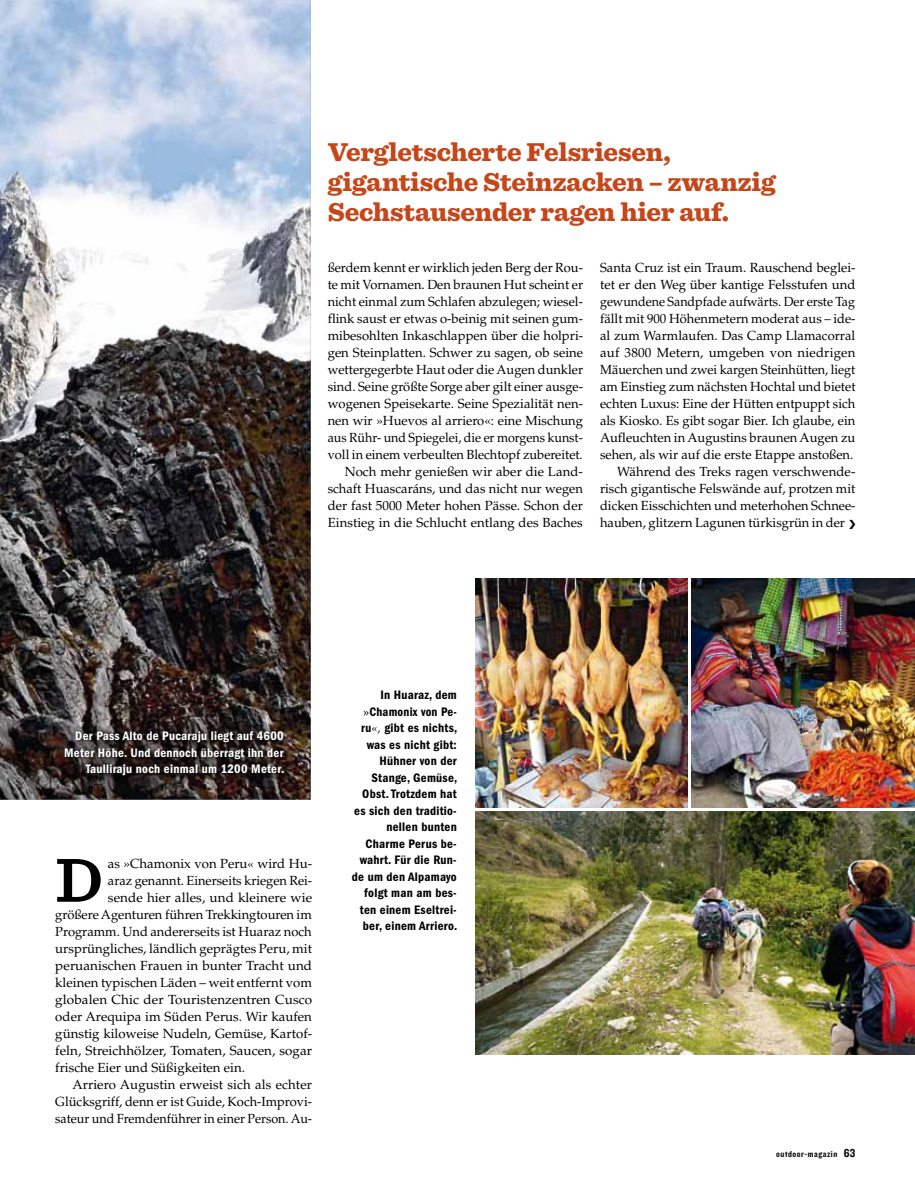
<style>
.page{position:relative;width:915px;height:1191px;background:#fff}
.page>*{position:absolute;margin:0;border:0;box-sizing:border-box;transform-origin:0 0}
.t1{font:600 64.95px "Sentinel";color:#000}
.t2{font:900 27px/30px "Sentinel";letter-spacing:-.01em;color:#c54619}
.t3{font:13.2px/17px "Palatino LT Std";color:#000;text-align:right}
.t4{font:13.2px "Palatino LT Std";color:#000;scale:.95 1}
.t5{font:13.2px "Palatino LT Std";color:#000;scale:.96 1}
.t6{font:12.75px/16.5px "ITC Franklin Gothic Std Dm Cd";letter-spacing:.02em;color:#000;text-align:right}
.t7{font:12.75px/16.5px "ITC Franklin Gothic Std Dm Cd";letter-spacing:.02em;color:#fff;text-align:right}
.t8{font:9px "Knockout HTF50 Welterweight";letter-spacing:.06em;color:#000}
.s1{font-weight:300}
.s2{font-family:"Sentinel"}
.s3{font-family:"Palatino LT Std";font-weight:300}
.s4{font-size:12px}
</style>
<div class="page">
<img style="left:0;top:0;width:310px;height:799px">
<img style="left:57px;top:722px;width:234px;height:61px">
<img style="left:691px;top:578px;width:223px;height:230px">
<img style="left:475px;top:578px;width:213px;height:230px">
<img style="left:475px;top:811px;width:439px;height:243px">
<h2 class="t2" style="left:327px;top:136px;width:449px">Vergletscherte Felsriesen, gigantische Steinzacken – zwanzig<br>Sechstausender ragen hier auf.</h2>
<p class="t3" style="left:327px;top:259px;width:257px">ßerdem kennt er wirklich jeden Berg der Rou&shy;te mit Vornamen. Den braunen Hut scheint er nicht einmal zum Schlafen abzulegen; wiesel&shy;flink saust er etwas o-beinig mit seinen gum&shy;mibesohlten Inkaschlappen über die holpri&shy;gen Steinplatten. Schwer zu sagen, ob seine wettergegerbte Haut oder die Augen dunkler sind. Seine größte Sorge aber gilt einer ausge&shy;wogenen Speisekarte. Seine Spezialität nen&shy;nen wir »Huevos al arriero«: eine Mischung aus Rühr- und Spiegelei, die er morgens kunst&shy;voll in einem verbeulten Blechtopf zubereitet.<br>Noch mehr genießen wir aber die Land&shy;schaft Huascaráns, und das nicht nur wegen der fast 5000 Meter hohen Pässe. Schon der Einstieg in die Schlucht entlang des Baches</p>
<p class="t3" style="left:600px;top:259px;width:257px">Santa Cruz ist ein Traum. Rauschend beglei-</p>
<p class="t3" style="left:600px;top:276px;width:257px">tet er den Weg über kantige Felsstufen und</p>
<p class="t4" style="left:600px;top:294px;width:270px">gewundene Sandpfade aufwärts. Der erste Tag</p>
<p class="t3" style="left:600px;top:310px;width:257px">fällt mit 900 Höhenmetern moderat aus – ide-</p>
<p class="t3" style="left:600px;top:327px;width:257px">al zum Warmlaufen. Das Camp Llamacorral</p>
<p class="t3" style="left:600px;top:344px;width:257px">auf 3800 Metern, umgeben von niedrigen</p>
<p class="t5" style="left:600px;top:362px;width:267px">Mäuerchen und zwei kargen Steinhütten, liegt</p>
<p class="t3" style="left:600px;top:378px;width:257px">am Einstieg zum nächsten Hochtal und bietet</p>
<p class="t3" style="left:600px;top:395px;width:257px">echten Luxus: Eine der Hütten entpuppt sich</p>
<p class="t3" style="left:600px;top:412px;width:257px">als Kiosko. Es gibt sogar Bier. Ich glaube, ein</p>
<p class="t3" style="left:600px;top:429px;width:257px">Aufleuchten in Augustins braunen Augen zu</p>
<p class="t3" style="left:600px;top:446px;width:255px">sehen, als wir auf die erste Etappe anstoßen.</p>
<p class="t3" style="left:617px;top:463px;width:240px">Während des Treks ragen verschwende-</p>
<p class="t3" style="left:600px;top:481px;width:257px">risch gigantische Felswände auf, protzen mit</p>
<p class="t3" style="left:600px;top:498px;width:257px">dicken Eisschichten und meterhohen Schnee-</p>
<p class="t3" style="left:600px;top:515px;width:246px">hauben, glitzern Lagunen türkisgrün in der</p>
<p class="t7" style="left:64px;top:728px;width:221px">Der Pass Alto de Pucaraju liegt auf 4600<br>Meter Höhe. Und dennoch überragt ihn der<br>Taulliraju noch einmal um 1200 Meter.</p>
<h1 class="t1" style="left:55px;top:830px;width:49px">D</h1>
<p class="t3" style="left:108px;top:855px;width:205px">as »Chamonix von Peru<span class="s1">«</span> wird Hu-</p>
<p class="t3" style="left:108px;top:872px;width:205px">araz genannt. Einerseits kriegen Rei-</p>
<p class="t3" style="left:108px;top:889px;width:206px">sende hier alles, und kleinere wie</p>
<p class="t3" style="left:55px;top:906px;width:258px">größere Agenturen führen Trekkingtouren im</p>
<p class="t3" style="left:55px;top:923px;width:258px">Programm. Und andererseits ist Huaraz noch</p>
<p class="t3" style="left:55px;top:940px;width:258px">ursprüngliches, ländlich geprägtes Peru, mit</p>
<p class="t3" style="left:55px;top:957px;width:258px">peruanischen Frauen in bunter Tracht und</p>
<p class="t3" style="left:55px;top:974px;width:258px">kleinen typischen Läden – weit entfernt vom</p>
<p class="t3" style="left:55px;top:991px;width:258px">globalen Chic der Touristenzentren Cusco</p>
<p class="t3" style="left:55px;top:1008px;width:258px">oder Arequipa im Süden Perus. Wir kaufen</p>
<p class="t3" style="left:55px;top:1025px;width:258px">günstig kiloweise Nudeln, Gemüse, Kartof-</p>
<p class="t3" style="left:55px;top:1042px;width:258px">feln, Streichhölzer, Tomaten, Saucen, sogar</p>
<p class="t3" style="left:55px;top:1059px;width:191px">frische Eier und Süßigkeiten ein.</p>
<p class="t3" style="left:72px;top:1076px;width:241px">Arriero Augustin erweist sich als echter</p>
<p class="t3" style="left:55px;top:1093px;width:258px">Glücksgriff, denn er ist Guide, Koch-Improvi-</p>
<p class="t4" style="left:55px;top:1110px;width:272px">sateur und Fremdenführer in einer Person. Au-</p>
<p class="t6" style="left:352px;top:687px;width:107px">In Huaraz, dem <span class="s2">»</span>Chamonix von Pe&shy;ru<span class="s3">«,</span> gibt es nichts, was es nicht gibt:<br>Hühner von der<br>Stange, Gemüse,<br>Obst. Trotzdem hat es sich den traditio&shy;nellen bunten<br>Charme Perus be&shy;wahrt. Für die Run&shy;de um den Alpamayo folgt man am bes&shy;ten einem Eseltrei&shy;ber, einem Arriero.</p>
<p class="t8" style="left:776px;top:1149px;width:81px">outdoor-magazin <span class="s4">63</span></p>
</div>
